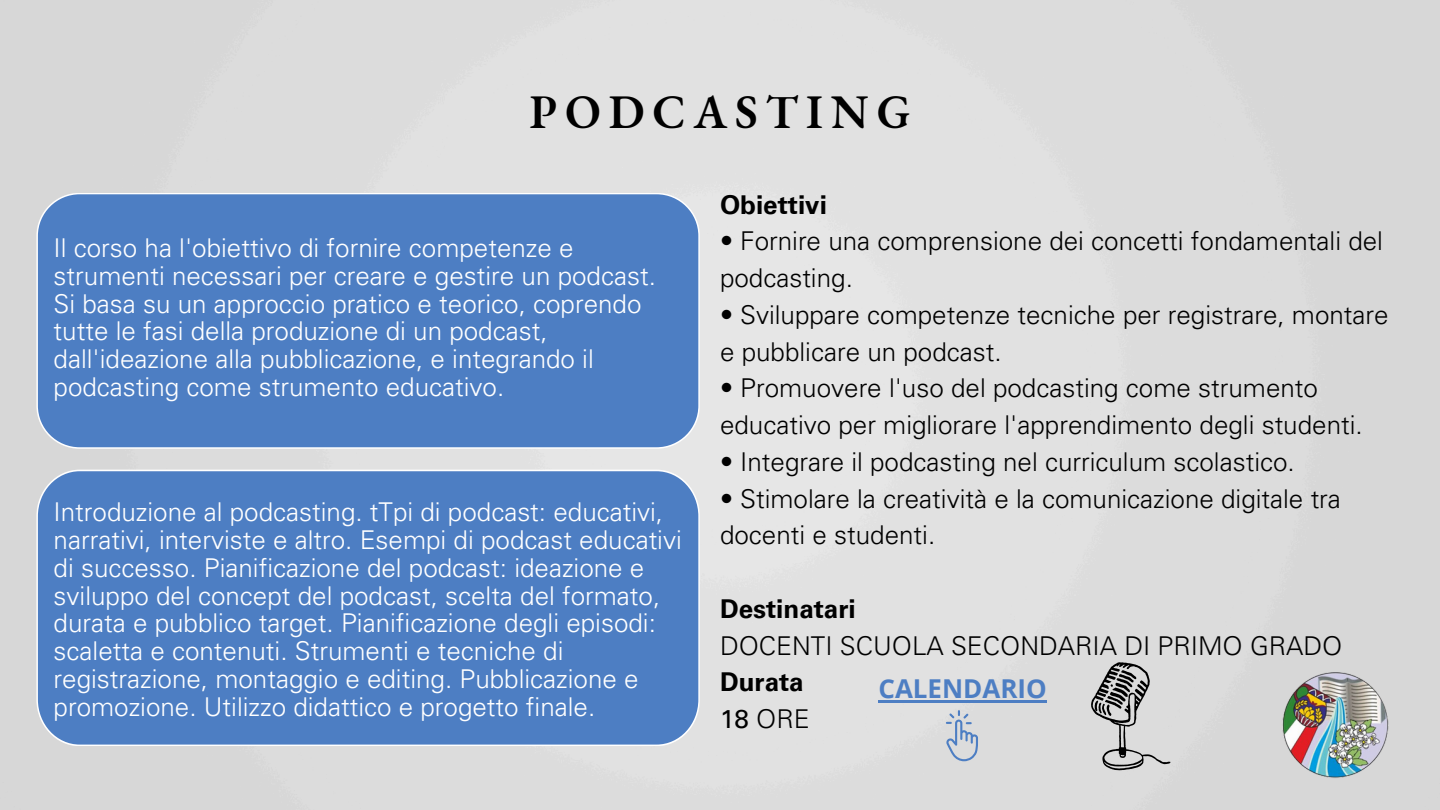
<style>
.page{position:relative;width:1440px;height:810px;background:#fff}
.page>*{position:absolute;margin:0;border:0;box-sizing:border-box;transform-origin:0 0}
.t1{font:600 47px "EB Garamond";letter-spacing:.17em;color:#000}
.t2{font:300 26px/27.8px "Univers LT Pro 45";color:#fff}
.t3{font:300 26px/36.8px "Univers LT Pro 45";color:#000}
.t4{font:700 26px "Univers LT Pro 65";color:#000}
.t5{font:700 26px "Open Sans";color:#4d7ec3}
.s1{font-family:"Univers LT Pro 55 Roman";font-weight:400}
</style>
<div class="page">
<img style="left:0;top:0;width:1440px;height:810px">
<div style="left:36px;top:193px;width:663px;height:256px;background:#4d7ec3"></div>
<div style="left:36px;top:470px;width:664px;height:276px;background:#4d7ec3"></div>
<img style="left:1280px;top:667px;width:112px;height:112px">
<svg style="left:1091px;top:662px;width:80px;height:108px;background:#b2b2b2"></svg>
<hr style="left:878px;top:700px;width:169px;height:2px;background:#4d7ec3">
<svg style="left:946px;top:710px;width:32px;height:51px;background:#bcc7d6"></svg>
<p class="t1" style="left:529px;top:81px;width:383px">PODCASTING</p>
<h1 class="t2" style="left:54px;top:237px;width:604px">Il corso ha l'obiettivo di fornire competenze e strumenti necessari per creare e gestire un podcast.<br>Si basa su un approccio pratico e teorico, coprendo tutte le fasi della produzione di un podcast, dall'ideazione alla pubblicazione, e integrando il podcasting come strumento educativo.</h1>
<p class="t2" style="left:54px;top:502px;width:630px">Introduzione al podcasting. tTpi di podcast: educativi, narrativi, interviste e altro. Esempi di podcast educativi di successo. Pianificazione del podcast: ideazione e sviluppo del concept del podcast, scelta del formato, durata e pubblico target. Pianificazione degli episodi: scaletta e contenuti. Strumenti e tecniche di registrazione, montaggio e editing. Pubblicazione e promozione. Utilizzo didattico e progetto finale.</p>
<p class="t4" style="left:720px;top:195px;width:108px">Obiettivi</p>
<p class="t3" style="left:720px;top:226px;width:665px">• Fornire una comprensione dei concetti fondamentali del podcasting.</p>
<p class="t3" style="left:720px;top:300px;width:670px">• Sviluppare competenze tecniche per registrare, montare e pubblicare un podcast.</p>
<p class="t3" style="left:720px;top:373px;width:644px">• Promuovere l'uso del podcasting come strumento educativo per migliorare l'apprendimento degli studenti.</p>
<p class="t3" style="left:720px;top:447px;width:576px">• Integrare il podcasting nel curriculum scolastico.</p>
<p class="t3" style="left:720px;top:483px;width:622px">• Stimolare la creatività e la comunicazione digitale tra docenti e studenti.</p>
<p class="t4" style="left:720px;top:599px;width:137px">Destinatari</p>
<p class="t3" style="left:720px;top:630px;width:624px">DOCENTI SCUOLA SECONDARIA DI PRIMO GRADO</p>
<p class="t4" style="left:720px;top:673px;width:85px">Durata</p>
<p class="t3" style="left:720px;top:704px;width:91px"><span class="s1">18</span> ORE</p>
<h2 class="t5" style="left:878px;top:671px;width:170px">CALENDARIO</h2>
</div>
